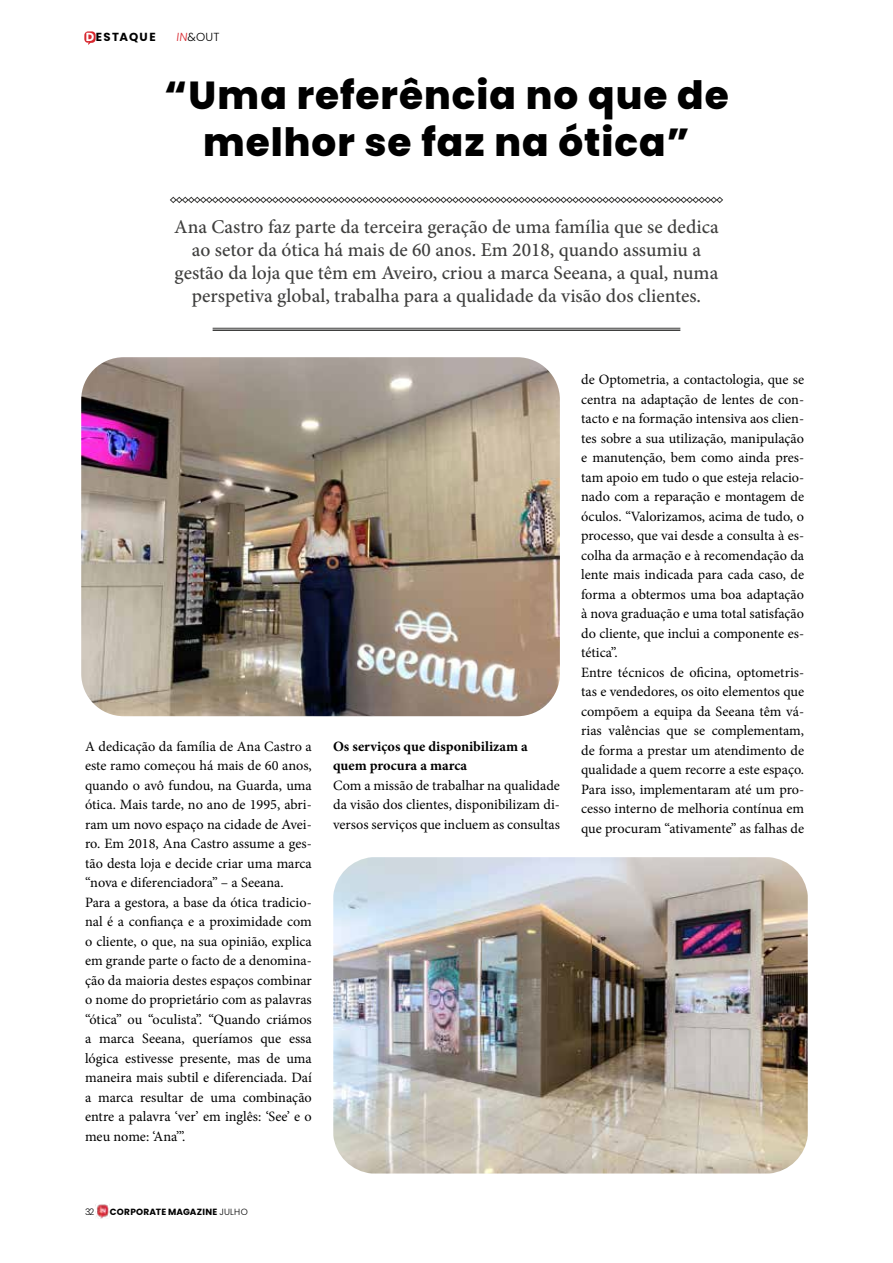
<style>
.page{position:relative;width:893px;height:1263px;background:#fff}
.page>*{position:absolute;margin:0;border:0;box-sizing:border-box;transform-origin:0 0}
.t1{font:800 39px/46.8px "Poppins";letter-spacing:.025em;color:#000;text-align:center}
.t2{font:500 19.5px/23.2px "Minion Pro";color:#3f3f3e;text-align:center}
.t3{font:14.25px/19.5px "Minion Pro";color:#000}
.t4{font:700 14.25px/19.5px "Minion Pro";color:#000}
.t5{font:700 11.7px "Poppins";letter-spacing:.115em;color:#000}
.t6{font:300 11.7px "Poppins";color:#000}
.t7{font:700 9px "Poppins";letter-spacing:.025em;color:#000}
.t8{font:300 9px "Poppins";color:#000}
.s1{color:#fff}
.s2{color:#d8262e}
.s3{font-weight:300}
</style>
<div class="page">
<svg style="left:170px;top:197px;width:553px;height:6px"></svg>
<hr style="left:213px;top:328px;width:467px;height:1px;background:#3f3f3e">
<hr style="left:213px;top:329px;width:467px;height:2px;background:#3f3f3e">
<img style="left:81px;top:357px;width:479px;height:359px">
<img style="left:333px;top:857px;width:475px;height:316px">
<img style="left:95px;top:1204px;width:15px;height:14px">
<svg style="left:84px;top:31px;width:12px;height:14px"></svg>
<p class="t5" style="left:86px;top:30px;width:71px"><span class="s1">D</span>ESTAQUE</p>
<p class="t6" style="left:176px;top:30px;width:45px"><span class="s2">IN</span>&amp;OUT</p>
<h1 class="t1" style="left:164px;top:72px;width:566px">“Uma referência no que de melhor se faz na ótica”</h1>
<p class="t2" style="left:174px;top:215px;width:546px">Ana Castro faz parte da terceira geração de uma família que se dedica ao setor da ótica há mais de 60 anos. Em 2018, quando assumiu a gestão da loja que têm em Aveiro, criou a marca Seeana, a qual, numa perspetiva global, trabalha para a qualidade da visão dos clientes.</p>
<p class="t3" style="left:85px;top:736px;width:228px">A dedicação da família de Ana Castro a este ramo começou há mais de 60 anos, quando o avô fundou, na Guarda, uma ótica. Mais tarde, no ano de 1995, abri&shy;ram um novo espaço na cidade de Avei&shy;ro. Em 2018, Ana Castro assume a ges&shy;tão desta loja e decide criar uma marca “nova e diferenciadora” – a Seeana.<br>Para a gestora, a base da ótica tradicio&shy;nal é a confiança e a proximidade com o cliente, o que, na sua opinião, explica em grande parte o facto de a denomina&shy;ção da maioria destes espaços combinar o nome do proprietário com as palavras “ótica” ou “oculista”. “Quando criámos a marca Seeana, queríamos que essa lógica estivesse presente, mas de uma maneira mais subtil e diferenciada. Daí a marca resultar de uma combinação entre a palavra ‘ver’ em inglês: ‘See’ e o meu nome: ‘Ana’”.</p>
<p class="t4" style="left:333px;top:736px;width:196px">Os serviços que disponibilizam a quem procura a marca</p>
<p class="t3" style="left:333px;top:775px;width:228px;text-align:justify">Com a missão de trabalhar na qualidade da visão dos clientes, disponibilizam di&shy;versos serviços que incluem as consultas</p>
<p class="t3" style="left:581px;top:370px;width:225px">de Optometria, a contactologia, que se centra na adaptação de lentes de con&shy;tacto e na formação intensiva aos clien&shy;tes sobre a sua utilização, manipulação e manutenção, bem como ainda pres&shy;tam apoio em tudo o que esteja relacio&shy;nado com a reparação e montagem de óculos. “Valorizamos, acima de tudo, o processo, que vai desde a consulta à es&shy;colha da armação e à recomendação da lente mais indicada para cada caso, de forma a obtermos uma boa adaptação à nova graduação e uma total satisfação do cliente, que inclui a componente es&shy;tética”.<br>Entre técnicos de oficina, optometris&shy;tas e vendedores, os oito elementos que compõem a equipa da Seeana têm vá&shy;rias valências que se complementam, de forma a prestar um atendimento de qualidade a quem recorre a este espaço.<br>Para isso, implementaram até um pro&shy;cesso interno de melhoria contínua em que procuram “ativamente” as falhas de</p>
<p class="t8" style="left:85px;top:1206px;width:11px">32</p>
<p class="t7" style="left:110px;top:1206px;width:139px">CORPORATE MAGAZINE <span class="s3">JULHO</span></p>
</div>
